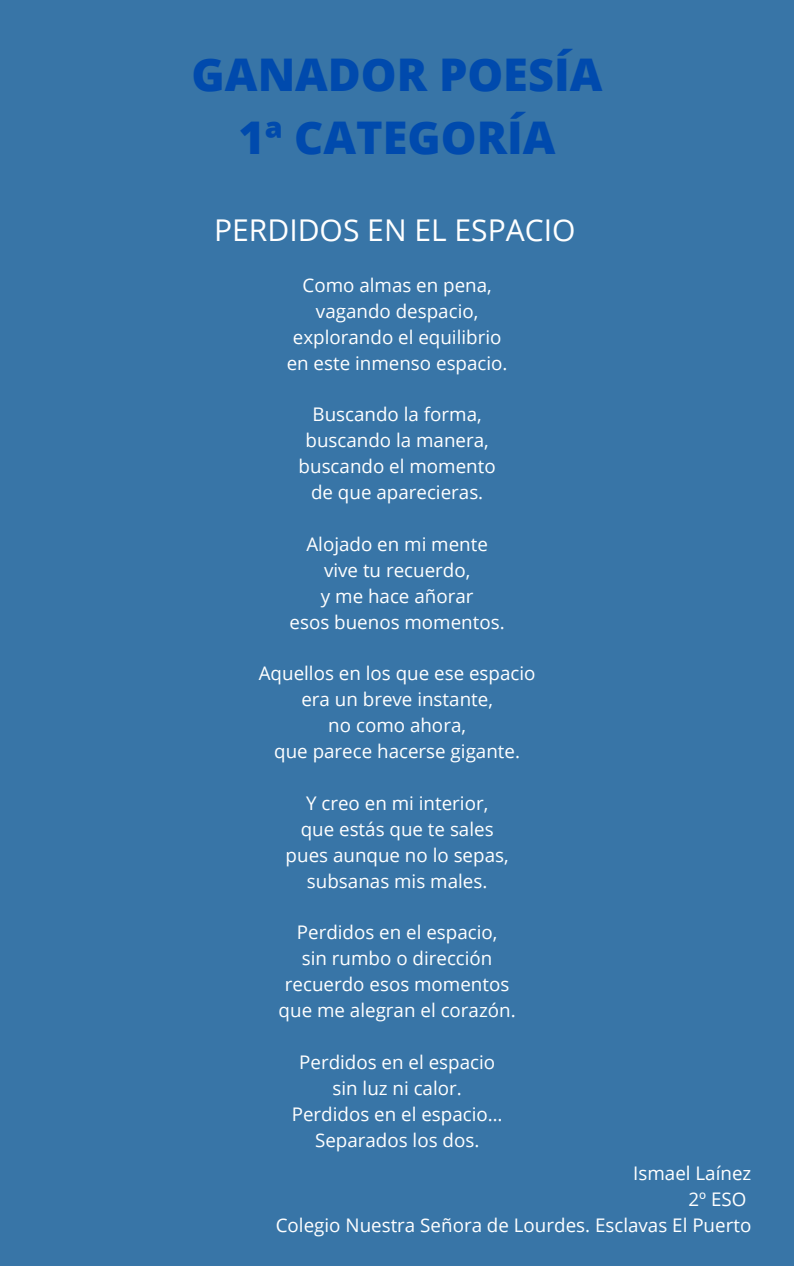
<style>
.page{position:relative;width:794px;height:1266px;background:#fff}
.page>*{position:absolute;margin:0;border:0;box-sizing:border-box;transform-origin:0 0}
.t1{font:800 45px "Open Sans";color:#004aad}
.t2{font:30px "Open Sans";color:#fff}
.t3{font:18.75px "Open Sans";color:#fff}
</style>
<div class="page">
<div style="left:0;top:0;width:793px;height:1266px;background:#3875a7"></div>
<p class="t1" style="left:191px;top:43px;width:412px">GANADOR POESÍA</p>
<p class="t1" style="left:238px;top:106px;width:318px">1ª CATEGORÍA</p>
<p class="t2" style="left:214px;top:209px;width:363px">PERDIDOS EN EL ESPACIO</p>
<p class="t3" style="left:302px;top:272px;width:191px">Como almas en pena,</p>
<p class="t3" style="left:316px;top:298px;width:164px">vagando despacio,</p>
<p class="t3" style="left:293px;top:324px;width:210px">explorando el equilibrio</p>
<p class="t3" style="left:286px;top:350px;width:222px">en este inmenso espacio.</p>
<p class="t3" style="left:312px;top:401px;width:171px">Buscando la forma,</p>
<p class="t3" style="left:305px;top:427px;width:185px">buscando la manera,</p>
<p class="t3" style="left:298px;top:453px;width:198px">buscando el momento</p>
<p class="t3" style="left:311px;top:479px;width:174px">de que aparecieras.</p>
<p class="t3" style="left:306px;top:531px;width:183px">Alojado en mi mente</p>
<p class="t3" style="left:324px;top:557px;width:148px">vive tu recuerdo,</p>
<p class="t3" style="left:321px;top:583px;width:154px">y me hace añorar</p>
<p class="t3" style="left:289px;top:608px;width:216px">esos buenos momentos.</p>
<p class="t3" style="left:258px;top:660px;width:278px">Aquellos en los que ese espacio</p>
<p class="t3" style="left:301px;top:686px;width:193px">era un breve instante,</p>
<p class="t3" style="left:328px;top:712px;width:139px">no como ahora,</p>
<p class="t3" style="left:274px;top:738px;width:247px">que parece hacerse gigante.</p>
<p class="t3" style="left:306px;top:790px;width:184px">Y creo en mi interior,</p>
<p class="t3" style="left:300px;top:816px;width:194px">que estás que te sales</p>
<p class="t3" style="left:285px;top:841px;width:224px">pues aunque no lo sepas,</p>
<p class="t3" style="left:307px;top:867px;width:182px">subsanas mis males.</p>
<p class="t3" style="left:297px;top:919px;width:202px">Perdidos en el espacio,</p>
<p class="t3" style="left:302px;top:945px;width:192px">sin rumbo o dirección</p>
<p class="t3" style="left:285px;top:971px;width:226px">recuerdo esos momentos</p>
<p class="t3" style="left:278px;top:997px;width:238px">que me alegran el corazón.</p>
<p class="t3" style="left:299px;top:1049px;width:197px">Perdidos en el espacio</p>
<p class="t3" style="left:332px;top:1074px;width:131px">sin luz ni calor.</p>
<p class="t3" style="left:291px;top:1100px;width:212px">Perdidos en el espacio…</p>
<p class="t3" style="left:315px;top:1126px;width:166px">Separados los dos.</p>
<p class="t3" style="left:633px;top:1159px;width:119px">Ismael Laínez</p>
<p class="t3" style="left:688px;top:1185px;width:59px">2º ESO</p>
<p class="t3" style="left:275px;top:1211px;width:477px">Colegio Nuestra Señora de Lourdes. Esclavas El Puerto</p>
</div>
